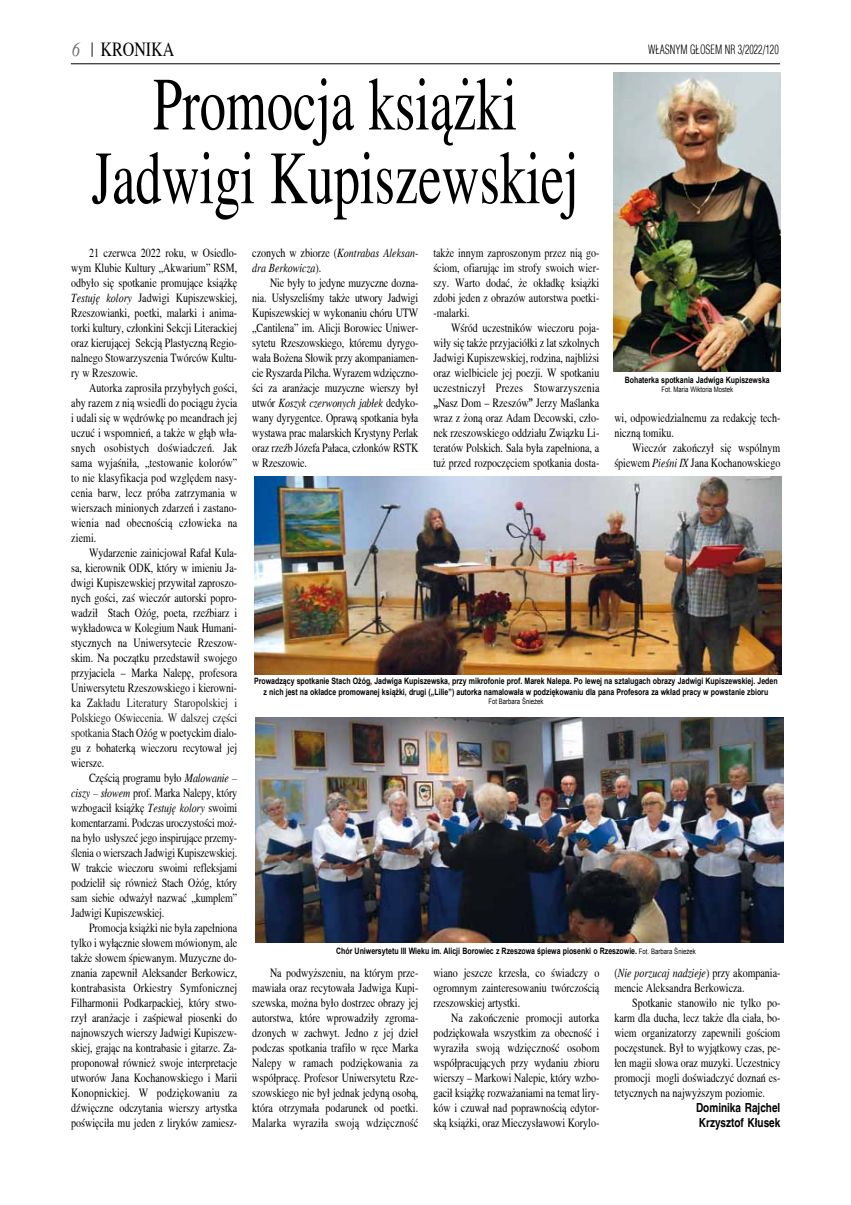
<style>
.page{position:relative;width:851px;height:1205px;background:#fff}
.page>*{position:absolute;margin:0;border:0;box-sizing:border-box;transform-origin:0 0}
.t1{font:75px/73.8px "Toronto";color:#000;text-align:center;scale:.7 1}
.t2{font:20px "Toronto";color:#000;scale:.8 1}
.t3{font:12.5px/15px "Toronto";color:#000;text-align:justify;scale:.8 1}
.t4{font:12.5px/15px "Toronto";letter-spacing:-.005em;color:#050505;text-align:justify;scale:.8 1}
.t5{font:italic 12.5px/15px "Toronto";color:#000;scale:.8 1}
.t6{font:700 12.5px/15px "Switzerland";color:#000;scale:.8 1}
.t7{font:300 12.5px "Switzerland Cond";color:#000;scale:.8 1}
.t8{font:700 8.75px/10.5px "Arial";color:#000;text-align:center;scale:.8 1}
.t9{font:7.5px "Arial";color:#000;scale:.8 1}
.s1{font-style:italic;color:#707172}
.s2{font-style:italic}
.s3{color:#050505}
.s4{color:#1a1b1f}
.s5{color:#000}
.s6{font-style:italic;color:#000}
.s7{font-style:normal}
.s8{font-family:"Minion Pro";font-weight:700}
.s9{font-weight:400;font-size:7.5px}
</style>
<div class="page">
<hr style="left:71px;top:64px;width:709px;height:1px;background:#000">
<svg style="left:92px;top:43px;width:1px;height:14px"></svg>
<img style="left:613px;top:72px;width:167px;height:299px">
<img style="left:255px;top:717px;width:527px;height:225px">
<img style="left:254px;top:476px;width:527px;height:198px">
<h2 class="t2" style="left:72px;top:38px;width:129px"><span class="s1">6</span> KRONIKA</h2>
<p class="t7" style="left:648px;top:42px;width:165px">W£ASNYM G£OSEM NR 3/2022/120</p>
<h1 class="t1" style="left:92px;top:67px;width:697px">Promocja książki<br>Jadwigi Kupiszewskiej</h1>
<p class="t3" style="left:71px;top:245px;width:209px;text-indent:18px">21 czerwca 2022 roku, w Osiedlo&shy;wym Klubie Kultury „Akwarium” RSM, odbyło się spotkanie promujące książkę <span class="s2">Testuję kolory</span> Jadwigi Kupiszewskiej, Rzeszowianki, poetki, malarki i anima&shy;torki kultury, członkini Sekcji Literackiej oraz kierującej Sekcją Plastyczną Regio&shy;nalnego Stowarzyszenia Twórców Kultu&shy;ry w Rzeszowie.</p>
<p class="t3" style="left:71px;top:380px;width:209px;text-indent:18px">Autorka zaprosiła przybyłych gości, aby razem z nią wsiedli do pociągu życia i udali się w wędrówkę po meandrach jej uczuć i wspomnień, a także w głąb wła&shy;snych osobistych doświadczeń. Jak sama wyjaśniła, „testowanie kolorów” to nie klasyfikacja pod względem nasy&shy;cenia barw, lecz próba zatrzymania w wierszach minionych zdarzeń i zastano&shy;wienia nad obecnością człowieka na ziemi.</p>
<p class="t3" style="left:71px;top:545px;width:209px;text-indent:18px">Wydarzenie zainicjował Rafał Kula&shy;sa, kierownik ODK, który w imieniu Ja&shy;dwigi Kupiszewskiej przywitał zaproszo&shy;nych gości, zaś wieczór autorski popro&shy;wadził Stach Ożóg, poeta, rzeźbiarz i wykładowca w Kolegium Nauk Humani&shy;stycznych na Uniwersytecie Rzeszow&shy;skim. Na początku przedstawił swojego przyjaciela <span class="s3">–</span> Marka Nalepę, profesora Uniwersytetu Rzeszowskiego i kierowni&shy;ka Z<span class="s4">akładu Literatury Staropolskiej i Polskiego Oświecenia. W dalszej części spotkania</span> Stach Ożóg w poetyckim dialo&shy;gu z bohaterką wieczoru recytował jej wiersze.</p>
<p class="t4" style="left:71px;top:770px;width:209px;text-indent:18px"><span class="s5">Częścią programu było</span> <span class="s6">Malowanie – ciszy</span> <span class="s2">– słowem</span> prof. Marka Nalepy, który wzbogacił książkę <span class="s2">Testuję kolory</span> swoimi komentarzami. Podczas uroczystości moż&shy;na było usłyszeć jego inspirujące przemy&shy;ślenia o wierszach Jadwigi Kupiszewskiej.<br>W trakcie wieczoru swoimi refleksjami podzielił się również Stach Ożóg, który sam siebie odważył nazwać „kumplem” Jadwigi Kupiszewskiej.</p>
<p class="t3" style="left:71px;top:920px;width:209px;text-indent:18px">Promocja książki nie była zapełniona tylko i wyłącznie słowem mówionym, ale także słowem śpiewanym. Muzyczne do&shy;znania zapewnił Aleksander Berkowicz, kontrabasista Orkiestry Symfonicznej Filharmonii Podkarpackiej, który stwo&shy;rzył aranżacje i zaśpiewał piosenki do najnowszych wierszy Jadwigi Kupiszew&shy;skiej, grając na kontrabasie i gitarze. Za&shy;proponował również swoje interpretacje utworów Jana Kochanowskiego i Marii Konopnickiej. W podziękowaniu za dźwięczne odczytania wierszy artystka poświęciła mu jeden z liryków zamiesz-</p>
<p class="t5" style="left:252px;top:246px;width:209px"><span class="s7">czonych w zbiorze (</span>Kontrabas Aleksan&shy;dra Berkowicza<span class="s7">).</span></p>
<p class="t3" style="left:252px;top:275px;width:209px;text-indent:18px">Nie były to jedyne muzyczne dozna&shy;nia. Usłyszeliśmy także utwory Jadwigi Kupiszewskiej w wykonaniu chóru UTW „Cantilena” im. Alicji Borowiec Uniwer&shy;sytetu Rzeszowskiego, któremu dyrygo&shy;wała Bożena Słowik przy akompaniamen&shy;cie Ryszarda Pilcha. Wyrazem wdzięczno&shy;ści za aranżacje muzyczne wierszy był utwór <span class="s2">Koszyk czerwonych jabłek</span> dedyko&shy;wany dyrygentce. Oprawą spotkania była wystawa prac malarskich Krystyny Perlak oraz rzeźb Józefa Pałaca, członków RSTK w Rzeszowie.</p>
<p class="t4" style="left:433px;top:245px;width:209px">także innym zaproszonym przez nią go&shy;ściom, ofiarując im strofy swoich wier&shy;szy. Warto dodać, że okładkę książki zdobi jeden z obrazów autorstwa poetki--malarki.</p>
<p class="t3" style="left:433px;top:320px;width:209px;text-indent:18px">Wśród uczestników wieczoru poja&shy;wiły się także przyjaciółki z lat szkolnych Jadwigi Kupiszewskiej, rodzina, najbliżsi oraz wielbiciele jej poezji. W spotkaniu uczestniczył Prezes Stowarzyszenia <span class="s8">„</span>Nasz Dom – Rzeszów<span class="s8">”</span> Jerzy Maślanka wraz z żoną oraz Adam Decowski, czło&shy;nek rzeszowskiego oddziału Związku Li&shy;teratów Polskich. Sala była zapełniona, a tuż przed rozpoczęciem spotkania dosta-</p>
<p class="t8" style="left:624px;top:375px;width:183px">Bohaterka spotkania Jadwiga Kupiszewska</p>
<p class="t9" style="left:661px;top:385px;width:91px">Fot. Maria Wiktoria Mostek</p>
<p class="t3" style="left:614px;top:410px;width:209px">wi, odpowiedzialnemu za redakcję tech&shy;niczną tomiku.</p>
<p class="t3" style="left:614px;top:440px;width:209px;text-align:right">Wieczór zakończył się wspólnym śpiewem <span class="s2">Pieśni IX</span> Jana Kochanowskiego</p>
<p class="t8" style="left:254px;top:676px;width:656px">Prowadzący spotkanie Stach Ożóg, Jadwiga Kupiszewska, przy mikrofonie prof. Marek Nalepa. Po lewej na sztalugach obrazy Jadwigi Kupiszewskiej. Jeden z nich jest na okładce promowanej książki, drugi („Lilie”) autorka namalowała w podziękowaniu dla pana Profesora za wkład pracy w powstanie zbioru</p>
<p class="t9" style="left:488px;top:696px;width:70px">Fot Barbara Śnieżek</p>
<p class="t8" style="left:336px;top:946px;width:451px">Chór Uniwersytetu III Wieku im. Alicji Borowiec z Rzeszowa śpiewa piosenki o Rzeszowie. <span class="s9">Fot. Barbara Śnieżek</span></p>
<p class="t3" style="left:252px;top:965px;width:209px;text-indent:18px">Na podwyższeniu, na którym prze&shy;mawiała oraz recytowała Jadwiga Kupi&shy;szewska, można było dostrzec obrazy jej autorstwa, które wprowadziły zgroma&shy;dzonych w zachwyt. Jedno z jej dzieł podczas spotkania trafiło w ręce Marka Nalepy w ramach podziękowania za współpracę. Profesor Uniwersytetu Rze&shy;szowskiego nie był jednak jedyną osobą, która otrzymała podarunek od poetki.<br>M<span class="s3">alarka wyraziła swoją wdzięczność</span></p>
<p class="t3" style="left:433px;top:965px;width:209px">wiano jeszcze krzesła, co świadczy o ogromnym zainteresowaniu twórczością rzeszowskiej artystki.</p>
<p class="t3" style="left:433px;top:1010px;width:209px;text-indent:18px">Na zakończenie promocji autorka podziękowała wszystkim za obecność i wyraziła swoją wdzięczność osobom współpracujących przy wydaniu zbioru wierszy <span class="s3">–</span> Markowi Nalepie, który wzbo&shy;gacił książkę rozważaniami na temat liry&shy;ków i czuwał nad poprawnością edytor&shy;ską książki, oraz Mieczysławowi Korylo-</p>
<p class="t3" style="left:614px;top:965px;width:209px">(<span class="s2">Nie porzucaj nadzieje</span>) przy akompania&shy;mencie Aleksandra Berkowicza.</p>
<p class="t3" style="left:614px;top:995px;width:209px;text-indent:18px">Spotkanie stanowiło nie tylko po&shy;karm dla ducha, lecz także dla ciała, bo&shy;wiem organizatorzy zapewnili gościom poczęstunek. Był to wyjątkowy czas, pe&shy;łen magii słowa oraz muzyki. Uczestnicy promocji mogli doświadczyć doznań es&shy;tetycznych na najwyższym poziomie.</p>
<p class="t6" style="left:696px;top:1100px;width:107px">Dominika Rajchel<br>Krzysztof Kłusek</p>
</div>
